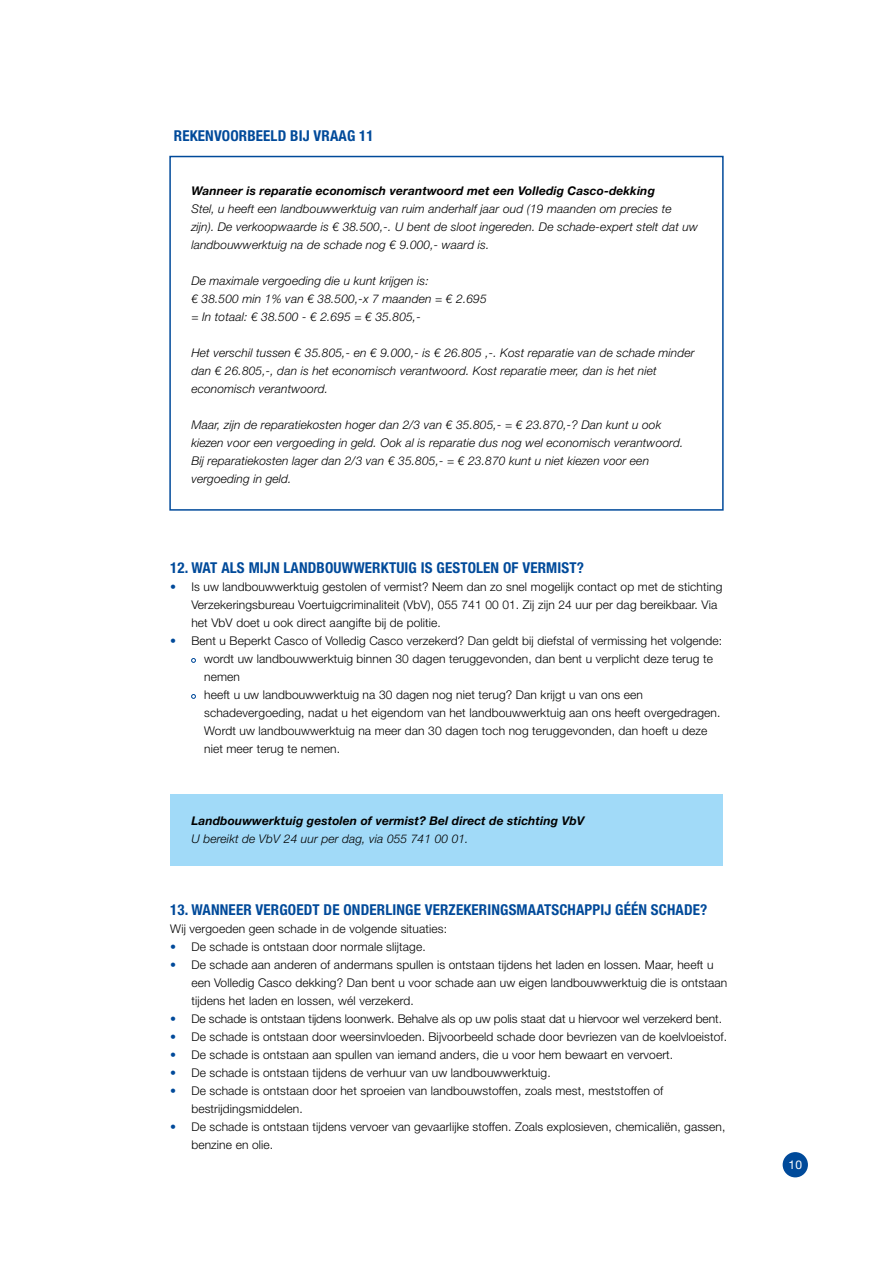
<style>
.page{position:relative;width:893px;height:1263px;background:#fff}
.page>*{position:absolute;margin:0;border:0;box-sizing:border-box;transform-origin:0 0}
.t1{font:700 condensed 15px "Helvetica Neue LT Std";letter-spacing:.01em;color:#004a9a}
.t2{font:300 12px/18px "Helvetica Neue LT Std";letter-spacing:.01em;color:#000}
.t3{font:italic 300 12px/18px "Helvetica Neue LT Std";letter-spacing:.01em;color:#000}
.t4{font:italic 700 12px "Helvetica Neue LT Std";letter-spacing:.01em;color:#000}
.t5{font:12px "Helvetica Neue LT Std";color:#fff}
.s1{color:#004a9a}
</style>
<div class="page">
<div style="left:783px;top:1152px;width:25px;height:25px;background:#004a9a;border-radius:50%"></div>
<div style="left:169px;top:156px;width:555px;height:355px;border:2px solid #004a9a"></div>
<div style="left:170px;top:794px;width:553px;height:71px;background:#a1daf8"></div>
<svg style="left:191px;top:658px;width:5px;height:5px"></svg>
<svg style="left:191px;top:694px;width:5px;height:5px"></svg>
<p class="t1" style="left:174px;top:126px;width:201px">REKENVOORBEELD BIJ VRAAG 11</p>
<p class="t4" style="left:191px;top:183px;width:465px">Wanneer is reparatie economisch verantwoord met een Volledig Casco-dekking</p>
<p class="t3" style="left:191px;top:199px;width:508px">Stel, u heeft een landbouwwerktuig van ruim anderhalf jaar oud (19 maanden om precies te<br>zijn). De verkoopwaarde is € 38.500,-. U bent de sloot ingereden. De schade-expert stelt dat uw landbouwwerktuig na de schade nog € 9.000,- waard is.</p>
<p class="t3" style="left:191px;top:271px;width:297px">De maximale vergoeding die u kunt krijgen is:<br>€ 38.500 min 1% van € 38.500,-x 7 maanden = € 2.695 = In totaal: € 38.500 - € 2.695 = € 35.805,-</p>
<p class="t3" style="left:191px;top:343px;width:505px">Het verschil tussen € 35.805,- en € 9.000,- is € 26.805 ,-. Kost reparatie van de schade minder dan € 26.805,-, dan is het economisch verantwoord. Kost reparatie meer, dan is het niet economisch verantwoord.</p>
<p class="t3" style="left:191px;top:415px;width:494px">Maar, zijn de reparatiekosten hoger dan 2/3 van € 35.805,- = € 23.870,-? Dan kunt u ook kiezen voor een vergoeding in geld. Ook al is reparatie dus nog wel economisch verantwoord.<br>Bij reparatiekosten lager dan 2/3 van € 35.805,- = € 23.870 kunt u niet kiezen voor een vergoeding in geld.</p>
<p class="t1" style="left:170px;top:558px;width:415px">12. WAT ALS MIJN LANDBOUWWERKTUIG IS GESTOLEN OF VERMIST?</p>
<p class="t2" style="left:191px;top:577px;width:532px;text-indent:-21px"><span class="s1">•</span> Is uw landbouwwerktuig gestolen of vermist? Neem dan zo snel mogelijk contact op met de stichting<br>Verzekeringsbureau Voertuigcriminaliteit (VbV), 055 741 00 01. Zij zijn 24 uur per dag bereikbaar. Via het VbV doet u ook direct aangifte bij de politie.</p>
<p class="t2" style="left:204px;top:631px;width:519px;text-indent:-34px"><span class="s1">•</span> Bent u Beperkt Casco of Volledig Casco verzekerd? Dan geldt bij diefstal of vermissing het volgende: wordt uw landbouwwerktuig binnen 30 dagen teruggevonden, dan bent u verplicht deze terug te nemen<br>heeft u uw landbouwwerktuig na 30 dagen nog niet terug? Dan krijgt u van ons een schadevergoeding, nadat u het eigendom van het landbouwwerktuig aan ons heeft overgedragen.<br>Wordt uw landbouwwerktuig na meer dan 30 dagen toch nog teruggevonden, dan hoeft u deze niet meer terug te nemen.</p>
<p class="t4" style="left:191px;top:813px;width:395px">Landbouwwerktuig gestolen of vermist? Bel direct de stichting VbV</p>
<p class="t3" style="left:191px;top:829px;width:279px">U bereikt de VbV 24 uur per dag, via 055 741 00 01.</p>
<p class="t1" style="left:170px;top:900px;width:539px">13. WANNEER VERGOEDT DE ONDERLINGE VERZEKERINGSMAATSCHAPPIJ GÉÉN SCHADE?</p>
<p class="t2" style="left:170px;top:919px;width:279px">Wij vergoeden geen schade in de volgende situaties:</p>
<p class="t2" style="left:170px;top:937px;width:257px"><span class="s1">•</span> De schade is ontstaan door normale slijtage.</p>
<p class="t2" style="left:191px;top:955px;width:537px;text-indent:-21px"><span class="s1">•</span> De schade aan anderen of andermans spullen is ontstaan tijdens het laden en lossen. Maar, heeft u een Volledig Casco dekking? Dan bent u voor schade aan uw eigen landbouwwerktuig die is ontstaan tijdens het laden en lossen, wél verzekerd.</p>
<p class="t2" style="left:170px;top:1009px;width:553px"><span class="s1">•</span> De schade is ontstaan tijdens loonwerk. Behalve als op uw polis staat dat u hiervoor wel verzekerd bent.</p>
<p class="t2" style="left:170px;top:1027px;width:559px"><span class="s1">•</span> De schade is ontstaan door weersinvloeden. Bijvoorbeeld schade door bevriezen van de koelvloeistof.</p>
<p class="t2" style="left:170px;top:1045px;width:505px"><span class="s1">•</span> De schade is ontstaan aan spullen van iemand anders, die u voor hem bewaart en vervoert.</p>
<p class="t2" style="left:170px;top:1063px;width:382px"><span class="s1">•</span> De schade is ontstaan tijdens de verhuur van uw landbouwwerktuig.</p>
<p class="t2" style="left:191px;top:1081px;width:473px;text-indent:-21px"><span class="s1">•</span> De schade is ontstaan door het sproeien van landbouwstoffen, zoals mest, meststoffen of bestrijdingsmiddelen.</p>
<p class="t2" style="left:191px;top:1117px;width:536px;text-indent:-21px"><span class="s1">•</span> De schade is ontstaan tijdens vervoer van gevaarlijke stoffen. Zoals explosieven, chemicaliën, gassen, benzine en olie.</p>
<p class="t5" style="left:788px;top:1157px;width:15px">10</p>
</div>
